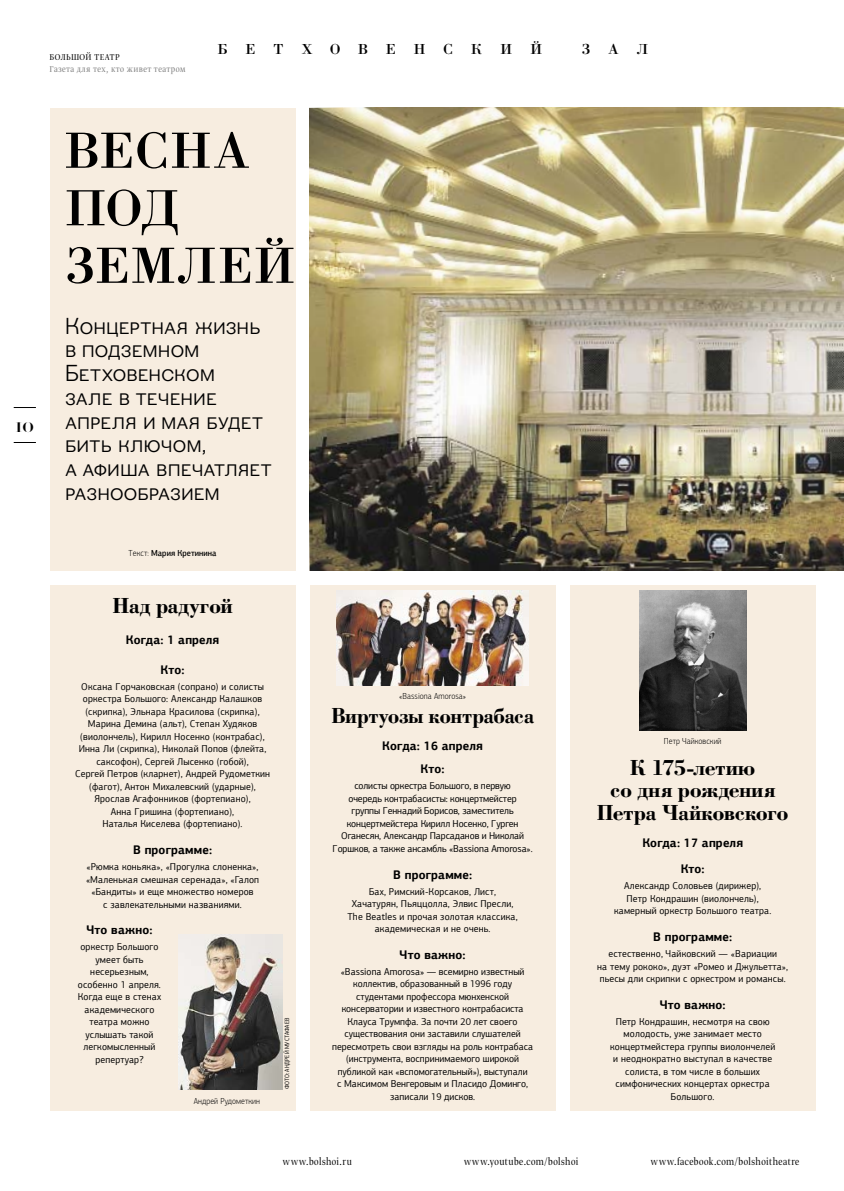
<style>
.page{position:relative;width:844px;height:1191px;background:#fff}
.page>*{position:absolute;margin:0;border:0;box-sizing:border-box;transform-origin:0 0}
.t1{font:52.5px/57.5px "Borjomi C";letter-spacing:.015em;color:#000}
.t2{font:22.62px "Borjomi Light C";color:#000}
.t3{font:22.5px/23.8px "Figgins Sans";color:#000}
.t4{font:700 22.5px/22.5px "Borjomi C";letter-spacing:-.03em;color:#000;text-align:center}
.t5{font:700 22.5px "Borjomi C";letter-spacing:-.03em;color:#000;scale:.93 1}
.t6{font:15px "Borjomi C";letter-spacing:1.195em;color:#000}
.t7{font:700 12.5px/23.1px "PF Agora Sans Pro";letter-spacing:.015em;color:#000;text-align:center;scale:.95 1}
.t8{font:11.25px "Greta Dis Nar Pro Lig";letter-spacing:.035em;color:#000}
.t9{font:10px/12.5px "PF Agora Sans Pro";letter-spacing:.015em;color:#000;text-align:center;scale:.95 1}
.t10{font:10px/12.5px "PF Agora Sans Pro";letter-spacing:-.01em;color:#000;text-align:center;scale:.95 1}
.t11{font:10px "Greta Dis Nar Pro Lig";color:#7c7c7c}
.t12{font:10px "Greta Dis Nar Pro Lig";letter-spacing:.045em;color:#000}
.t13{font:300 8.75px "PF Agora Sans Pro";letter-spacing:.01em;color:#000;scale:.9 1}
.t14{font:500 8.75px "PF Agora Sans Pro";letter-spacing:.01em;color:#000;scale:.9 1}
.t15{font:6.25px "PF Agora Sans Pro";color:#000;scale:.9 1}
.s1{font-weight:300}
</style>
<div class="page">
<div style="left:309px;top:585px;width:246px;height:525px;background:#f7ede0"></div>
<div style="left:50px;top:585px;width:245px;height:525px;background:#f7ede0"></div>
<div style="left:569px;top:585px;width:246px;height:525px;background:#f7ede0"></div>
<div style="left:50px;top:108px;width:245px;height:462px;background:#f7ede0"></div>
<img style="left:309px;top:108px;width:534px;height:462px">
<img style="left:179px;top:934px;width:103px;height:155px">
<img style="left:336px;top:591px;width:192px;height:94px">
<img style="left:639px;top:591px;width:107px;height:139px">
<svg style="left:14px;top:442px;width:22px;height:1px"></svg>
<svg style="left:14px;top:407px;width:22px;height:1px"></svg>
<p class="t12" style="left:50px;top:52px;width:72px">БОЛЬШОЙ ТЕАТР</p>
<p class="t11" style="left:50px;top:64px;width:137px">Газета для тех, кто живет театром</p>
<h3 class="t6" style="left:218px;top:43px;width:326px">БЕТХОВЕНСКИЙ</h3>
<h3 class="t6" style="left:581px;top:43px;width:68px">ЗАЛ</h3>
<h2 class="t2" style="left:15px;top:415px;width:21px">10</h2>
<h1 class="t1" style="left:65px;top:127px;width:231px">ВЕСНА<br>ПОД<br>ЗЕМЛЕЙ</h1>
<h3 class="t3" style="left:65px;top:316px;width:208px">КОНЦЕРТНАЯ ЖИЗНЬ<br>В ПОДЗЕМНОМ<br>БЕТХОВЕНСКОМ<br>ЗАЛЕ В ТЕЧЕНИЕ<br>АПРЕЛЯ И МАЯ БУДЕТ<br>БИТЬ КЛЮЧОМ,<br>А АФИША ВПЕЧАТЛЯЕТ<br>РАЗНООБРАЗИЕМ</h3>
<p class="t14" style="left:128px;top:550px;width:99px"><span class="s1">Текст:</span> Мария Кретинина</p>
<h3 class="t4" style="left:112px;top:597px;width:122px">Над радугой</h3>
<p class="t7" style="left:126px;top:629px;width:100px">Когда: 1 апреля</p>
<p class="t7" style="left:160px;top:659px;width:27px">Кто:</p>
<p class="t9" style="left:75px;top:681px;width:207px">Оксана Горчаковская (сопрано) и солисты оркестра Большого: Александр Калашков (скрипка), Эльнара Красилова (скрипка), Марина Демина (альт), Степан Худяков (виолончель), Кирилл Носенко (контрабас), Инна Ли (скрипка), Николай Попов (флейта, саксофон), Сергей Лысенко (гобой),<br>Сергей Петров (кларнет), Андрей Рудометкин (фагот), Антон Михалевский (ударные), Ярослав Агафонников (фортепиано),<br>Анна Гришина (фортепиано),<br>Наталья Киселева (фортепиано).</p>
<p class="t7" style="left:133px;top:839px;width:85px">В программе:</p>
<p class="t9" style="left:86px;top:861px;width:184px">«Рюмка коньяка», «Прогулка слоненка», «Маленькая смешная серенада», «Галоп «Бандиты» и еще множество номеров<br>с завлекательными названиями.</p>
<p class="t7" style="left:86px;top:919px;width:71px">Что важно:</p>
<p class="t9" style="left:78px;top:941px;width:89px">оркестр Большого умеет быть несерьезным, особенно 1 апреля.<br>Когда еще в стенах академического театра можно услышать такой легкомысленный репертуар?</p>
<p class="t13" style="left:194px;top:1097px;width:75px">Андрей Рудометкин</p>
<p class="t15" style="left:284px;top:1089px;width:81px;rotate:-90deg">ФОТО: АНДРЕЙ МУСТАФАЕВ</p>
<p class="t13" style="left:399px;top:692px;width:76px">«Bassiona Amorosa»</p>
<h3 class="t5" style="left:331px;top:707px;width:220px">Виртуозы контрабаса</h3>
<p class="t7" style="left:382px;top:735px;width:107px">Когда: 16 апреля<br>Кто:</p>
<p class="t10" style="left:332px;top:780px;width:212px">солисты оркестра Большого, в первую<br>очередь контрабасисты: концертмейстер<br>группы Геннадий Борисов, заместитель концертмейстера Кирилл Носенко, Гурген Оганесян, Александр Парсаданов и Николай Горшков, а также ансамбль «Bassiona Amorosa».</p>
<p class="t7" style="left:393px;top:864px;width:85px">В программе:</p>
<p class="t9" style="left:347px;top:886px;width:181px">Бах, Римский-Корсаков, Лист, Хачатурян, Пьяццолла, Элвис Пресли, The Beatles и прочая золотая классика, академическая и не очень.</p>
<p class="t7" style="left:399px;top:944px;width:71px">Что важно:</p>
<p class="t9" style="left:332px;top:966px;width:213px">«Bassiona Amorosa» — всемирно известный коллектив, образованный в 1996 году студентами профессора мюнхенской консерватории и известного контрабасиста Клауса Трумпфа. За почти 20 лет своего существования они заставили слушателей пересмотреть свои взгляды на роль контрабаса (инструмента, воспринимаемого широкой публикой как «вспомогательный»), выступали<br>с Максимом Венгеровым и Пласидо Доминго, записали 19 дисков.</p>
<p class="t13" style="left:663px;top:737px;width:66px">Петр Чайковский</p>
<h3 class="t4" style="left:596px;top:758px;width:193px">К 175-летию<br>со дня рождения<br>Петра Чайковского</h3>
<p class="t7" style="left:642px;top:830px;width:107px;line-height:26.6px">Когда: 17 апреля<br>Кто:</p>
<p class="t9" style="left:614px;top:880px;width:167px">Александр Соловьев (дирижер),<br>Петр Кондрашин (виолончель), камерный оркестр Большого театра.</p>
<p class="t7" style="left:653px;top:926px;width:85px">В программе:</p>
<p class="t9" style="left:597px;top:948px;width:202px">естественно, Чайковский — «Вариации<br>на тему рококо», дуэт «Ромео и Джульетта», пьесы дли скрипки с оркестром и романсы.</p>
<p class="t7" style="left:659px;top:994px;width:71px">Что важно:</p>
<p class="t9" style="left:610px;top:1016px;width:175px">Петр Кондрашин, несмотря на свою молодость, уже занимает место концертмейстера группы виолончелей и неоднократно выступал в качестве солиста, в том числе в больших симфонических концертах оркестра<br>Большого.</p>
<p class="t8" style="left:283px;top:1156px;width:70px">www.bolshoi.ru</p>
<p class="t8" style="left:464px;top:1156px;width:116px">www.youtube.com/bolshoi</p>
<p class="t8" style="left:650px;top:1156px;width:150px">www.facebook.com/bolshoitheatre</p>
</div>
